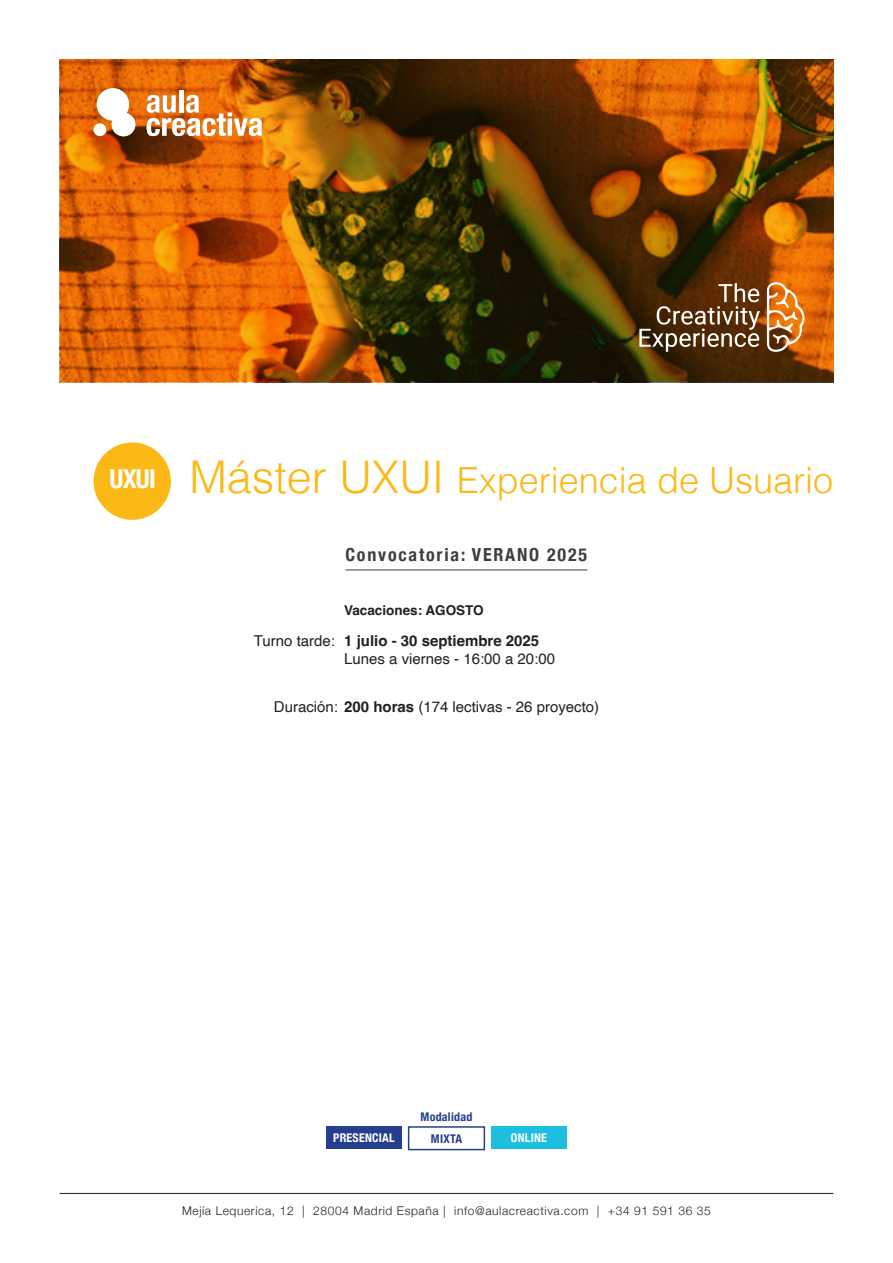
<style>
.page{position:relative;width:893px;height:1263px;background:#fff}
.page>*{position:absolute;margin:0;border:0;box-sizing:border-box;transform-origin:0 0}
.t1{font:300 36px "Helvetica";color:#fcb814}
.subtítulo{font:700 condensed 25.95px "Helvetica Neue";color:#fff}
.t2{font:700 condensed 18px "Helvetica Neue";letter-spacing:.1em;color:#3e3e3f}
.texto{font:15px/18px "Helvetica";color:#231f20}
.texto_1{font:15px "Helvetica";color:#231f20}
.texto-2{font:700 13.5px "Helvetica";color:#231f20}
.t3{font:300 12px "Helvetica Neue";letter-spacing:.05em;color:#231f20}
.t4{font:700 condensed 12px "Helvetica Neue";letter-spacing:.02em;color:#fff}
.t5{font:700 condensed 12px "Helvetica Neue";letter-spacing:.02em;color:#253f8e}
.s1{font-size:45px}
.s2{font-weight:700}
</style>
<div class="page">
<div style="left:326px;top:1126px;width:76px;height:23px;background:#253f8e"></div>
<div style="left:408px;top:1126px;width:77px;height:24px;border:2px solid #253f8e"></div>
<div style="left:491px;top:1126px;width:76px;height:23px;background:#1cbfdf"></div>
<svg style="left:60px;top:60px;width:773px;height:322px;background:#864604"></svg>
<hr style="left:60px;top:1193px;width:773px;height:1px;background:#231f20">
<hr style="left:345px;top:569px;width:242px;height:1px;background:#3e3e3f">
<div style="left:94px;top:442px;width:77px;height:78px;background:#fcb814;border-radius:50%"></div>
<hr style="left:179px;top:90px;width:4px;height:23px;background:#fff">
<svg style="left:147px;top:95px;width:115px;height:41px"></svg>
<svg style="left:97px;top:88px;width:38px;height:48px"></svg>
<div style="left:94px;top:123px;width:12px;height:13px;background:#fff;border-radius:50%"></div>
<hr style="left:639px;top:329px;width:3px;height:18px;background:#fff">
<svg style="left:641px;top:283px;width:119px;height:69px;background:#6b4d30"></svg>
<svg style="left:767px;top:282px;width:38px;height:70px"></svg>
<p class="subtítulo" style="left:110px;top:457px;width:48px">UXUI</p>
<p class="t1" style="left:189px;top:449px;width:645px"><span class="s1">Máster UXUI</span> Experiencia de Usuario</p>
<p class="t2" style="left:345px;top:540px;width:243px">Convocatoria: VERANO 2025</p>
<p class="texto-2" style="left:344px;top:602px;width:141px">Vacaciones: AGOSTO</p>
<p class="texto" style="left:344px;top:632px;width:212px;text-indent:-90px">Turno tarde: <span class="s2">1 julio - 30 septiembre 2025<br></span>Lunes a viernes - 16:00 a 20:00</p>
<p class="texto_1" style="left:274px;top:695px;width:327px">Duración: <span class="s2">200 horas</span> (174 lectivas - 26 proyecto)</p>
<p class="t5" style="left:421px;top:1107px;width:53px">Modalidad</p>
<p class="t4" style="left:333px;top:1127px;width:63px">PRESENCIAL</p>
<p class="t5" style="left:431px;top:1128px;width:33px">MIXTA</p>
<p class="t4" style="left:511px;top:1127px;width:38px">ONLINE</p>
<p class="t3" style="left:182px;top:1201px;width:530px">Mejía Lequerica, 12 | 28004 Madrid España | info@aulacreactiva.com | +34 91 591 36 35</p>
</div>
